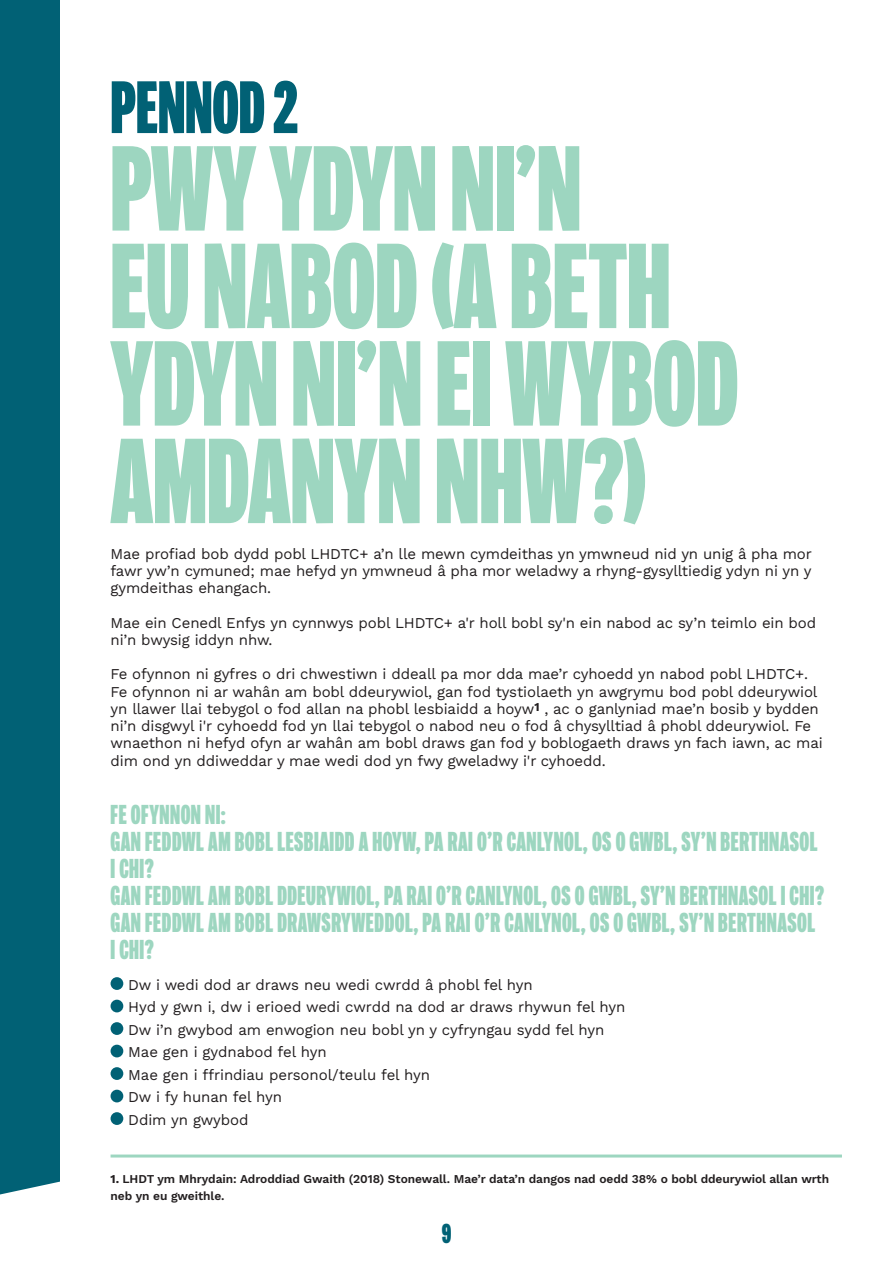
<style>
.page{position:relative;width:893px;height:1263px;background:#fff}
.page>*{position:absolute;margin:0;border:0;box-sizing:border-box;transform-origin:0 0}
.t1{font:112.5px/97.5px "Stonewall Voice Stonewall Proud";color:#9dd6c0}
.t2{font:69px "Stonewall Voice Stonewall Proud";color:#016175}
.t3{font:25.5px/27px "Stonewall Voice Stonewall Proud";letter-spacing:.02em;color:#9dd6c0}
.t4{font:25.5px "Stonewall Voice Stonewall Proud";color:#016175}
.t5{font:15px/17.2px "Work Sans";letter-spacing:-.01em;color:#231f20}
.t6{font:600 12px/17.2px "Work Sans";letter-spacing:-.005em;color:#231f20}
.s1{font-weight:700}
</style>
<div class="page">
<div style="left:0;top:0;width:60px;height:1263px;background:#016175"></div>
<svg style="left:0;top:1000px;width:842px;height:263px"></svg>
<hr style="left:111px;top:1154px;width:731px;height:3px;background:#9dd6c0">
<div style="left:111px;top:977px;width:12px;height:13px;background:#016175;border-radius:50%"></div>
<div style="left:111px;top:1000px;width:12px;height:12px;background:#016175;border-radius:50%"></div>
<div style="left:111px;top:1022px;width:12px;height:13px;background:#016175;border-radius:50%"></div>
<div style="left:111px;top:1045px;width:12px;height:12px;background:#016175;border-radius:50%"></div>
<div style="left:111px;top:1067px;width:12px;height:13px;background:#016175;border-radius:50%"></div>
<div style="left:111px;top:1090px;width:12px;height:12px;background:#016175;border-radius:50%"></div>
<div style="left:111px;top:1112px;width:12px;height:13px;background:#016175;border-radius:50%"></div>
<p class="t2" style="left:111px;top:70px;width:189px">PENNOD 2</p>
<p class="t1" style="left:111px;top:141px;width:629px">PWY YDYN NI’N<br>EU NABOD (A BETH<br>YDYN NI’N EI WYBOD<br>AMDANYN NHW?)</p>
<p class="t5" style="left:111px;top:544px;width:703px;text-align:justify">Mae profiad bob dydd pobl LHDTC+ a’n lle mewn cymdeithas yn ymwneud nid yn unig â pha mor fawr yw’n cymuned; mae hefyd yn ymwneud â pha mor weladwy a rhyng-gysylltiedig ydyn ni yn y gymdeithas ehangach.</p>
<p class="t5" style="left:111px;top:613px;width:707px">Mae ein Cenedl Enfys yn cynnwys pobl LHDTC+ a'r holl bobl sy'n ein nabod ac sy’n teimlo ein bod ni’n bwysig iddyn nhw.</p>
<p class="t5" style="left:111px;top:665px;width:714px">Fe ofynnon ni gyfres o dri chwestiwn i ddeall pa mor dda mae’r cyhoedd yn nabod pobl LHDTC+.<br>Fe ofynnon ni ar wahân am bobl ddeurywiol, gan fod tystiolaeth yn awgrymu bod pobl ddeurywiol yn llawer llai tebygol o fod allan na phobl lesbiaidd a hoyw<sup>1</sup> , ac o ganlyniad mae’n bosib y bydden ni’n disgwyl i'r cyhoedd fod yn llai tebygol o nabod neu o fod â chysylltiad â phobl ddeurywiol. Fe wnaethon ni hefyd ofyn ar wahân am bobl draws gan fod y boblogaeth draws yn fach iawn, ac mai dim ond yn ddiweddar y mae wedi dod yn fwy gweladwy i'r cyhoedd.</p>
<p class="t3" style="left:111px;top:801px;width:715px">FE OFYNNON NI:<br>GAN FEDDWL AM BOBL LESBIAIDD A HOYW, PA RAI O’R CANLYNOL, OS O GWBL, SY’N BERTHNASOL I CHI?<br>GAN FEDDWL AM BOBL DDEURYWIOL, PA RAI O’R CANLYNOL, OS O GWBL, SY’N BERTHNASOL I CHI?<br>GAN FEDDWL AM BOBL DRAWSRYWEDDOL, PA RAI O’R CANLYNOL, OS O GWBL, SY’N BERTHNASOL I CHI?</p>
<p class="t5" style="left:128px;top:975px;width:406px">Dw i wedi dod ar draws neu wedi cwrdd â phobl fel hyn</p>
<p class="t5" style="left:128px;top:998px;width:499px">Hyd y gwn i, dw i erioed wedi cwrdd na dod ar draws rhywun fel hyn</p>
<p class="t5" style="left:128px;top:1020px;width:478px">Dw i’n gwybod am enwogion neu bobl yn y cyfryngau sydd fel hyn</p>
<p class="t5" style="left:128px;top:1043px;width:200px">Mae gen i gydnabod fel hyn</p>
<p class="t5" style="left:128px;top:1065px;width:303px">Mae gen i ffrindiau personol/teulu fel hyn</p>
<p class="t5" style="left:128px;top:1088px;width:155px">Dw i fy hunan fel hyn</p>
<p class="t5" style="left:128px;top:1110px;width:122px">Ddim yn gwybod</p>
<p class="t6" style="left:111px;top:1170px;width:720px"><span class="s1">1.</span> LHDT ym Mhrydain: Adroddiad Gwaith (2018) Stonewall. Mae’r data’n dangos nad oedd 38% o bobl ddeurywiol allan wrth neb yn eu gweithle.</p>
<h3 class="t4" style="left:442px;top:1220px;width:11px">9</h3>
</div>
